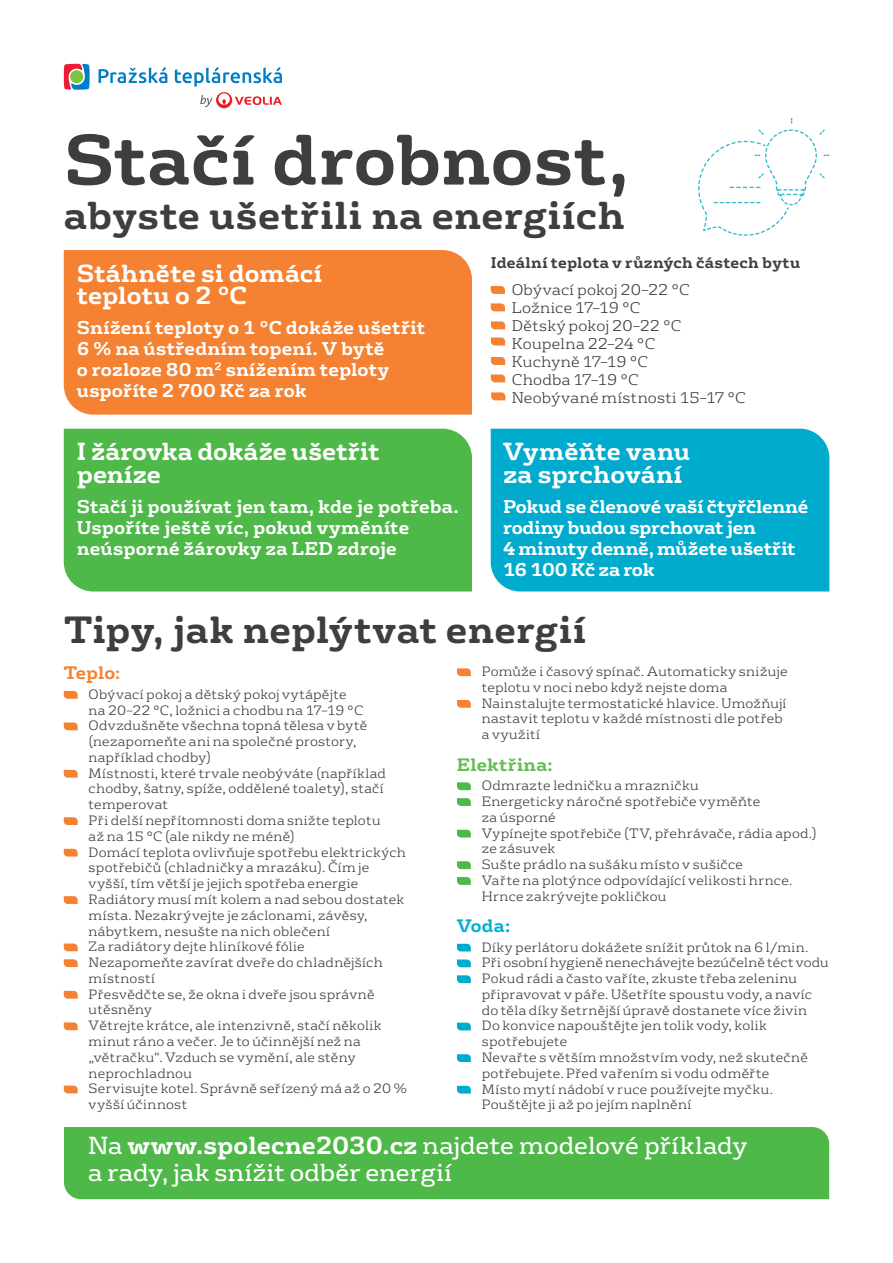
<style>
.page{position:relative;width:893px;height:1263px;background:#fff}
.page>*{position:absolute;margin:0;border:0;box-sizing:border-box;transform-origin:0 0}
.t1{font:700 69.15px "FS Rufus";letter-spacing:.01em;color:#3e3e3f}
.t2{font:700 37.8px "FS Rufus";letter-spacing:.02em;color:#3e3e3f}
.t3{font:700 36.75px "FS Rufus";letter-spacing:.01em;color:#3e3e3f}
.t4{font:700 24px/22.5px "FS Rufus";letter-spacing:.005em;color:#fff}
.t5{font:24px/27px "FS Rufus";letter-spacing:.005em;color:#fff}
.t6{font:700 18px/21px "FS Rufus";letter-spacing:.005em;color:#fff}
.t7{font:700 17.55px "FS Rufus";letter-spacing:.02em;color:#65bd55}
.t8{font:700 17.55px "FS Rufus";color:#f48232}
.t9{font:700 17.55px "FS Rufus";color:#00b1d0}
.t10{font:300 15px/18px "FS Rufus";letter-spacing:.015em;color:#3e3e3f}
.t11{font:700 15px "FS Rufus";letter-spacing:.02em;color:#3e3e3f}
.t12{font:300 13.2px/15.8px "FS Rufus";letter-spacing:.02em;color:#3e3e3f}
.s1{color:#f68d43}
.s2{font-weight:700}
</style>
<div class="page">
<svg style="left:64px;top:64px;width:26px;height:26px"></svg>
<svg style="left:99px;top:67px;width:68px;height:16px"></svg>
<svg style="left:175px;top:67px;width:107px;height:41px"></svg>
<div style="left:64px;top:1127px;width:765px;height:72px;background:#4eb848"></div>
<svg style="left:698px;top:118px;width:131px;height:118px"></svg>
<div style="left:63px;top:250px;width:409px;height:165px;background:#f48232"></div>
<div style="left:63px;top:428px;width:409px;height:164px;background:#4eb848"></div>
<svg style="left:491px;top:286px;width:14px;height:8px"></svg>
<svg style="left:491px;top:303px;width:14px;height:8px"></svg>
<svg style="left:491px;top:321px;width:14px;height:8px"></svg>
<svg style="left:491px;top:338px;width:14px;height:7px"></svg>
<svg style="left:491px;top:357px;width:14px;height:8px"></svg>
<svg style="left:491px;top:374px;width:14px;height:8px"></svg>
<svg style="left:491px;top:392px;width:14px;height:8px"></svg>
<svg style="left:64px;top:691px;width:14px;height:8px"></svg>
<svg style="left:64px;top:722px;width:14px;height:8px"></svg>
<svg style="left:64px;top:770px;width:14px;height:8px"></svg>
<svg style="left:64px;top:817px;width:14px;height:8px"></svg>
<svg style="left:64px;top:849px;width:14px;height:7px"></svg>
<svg style="left:64px;top:896px;width:14px;height:8px"></svg>
<svg style="left:64px;top:943px;width:14px;height:8px"></svg>
<svg style="left:64px;top:959px;width:14px;height:8px"></svg>
<svg style="left:64px;top:991px;width:14px;height:8px"></svg>
<svg style="left:64px;top:1022px;width:14px;height:8px"></svg>
<svg style="left:64px;top:1085px;width:14px;height:8px"></svg>
<svg style="left:457px;top:668px;width:14px;height:8px"></svg>
<svg style="left:457px;top:700px;width:14px;height:8px"></svg>
<svg style="left:457px;top:782px;width:14px;height:8px"></svg>
<svg style="left:457px;top:798px;width:14px;height:8px"></svg>
<svg style="left:457px;top:830px;width:14px;height:7px"></svg>
<svg style="left:457px;top:861px;width:14px;height:8px"></svg>
<svg style="left:457px;top:877px;width:14px;height:8px"></svg>
<svg style="left:457px;top:944px;width:14px;height:7px"></svg>
<svg style="left:457px;top:959px;width:14px;height:8px"></svg>
<svg style="left:457px;top:975px;width:14px;height:8px"></svg>
<svg style="left:457px;top:1023px;width:14px;height:7px"></svg>
<svg style="left:457px;top:1054px;width:14px;height:8px"></svg>
<svg style="left:457px;top:1086px;width:14px;height:7px"></svg>
<div style="left:490px;top:428px;width:340px;height:164px;background:#00abcd"></div>
<h1 class="t1" style="left:64px;top:100px;width:566px">Stačí drobnost,</h1>
<h2 class="t2" style="left:64px;top:182px;width:562px">abyste ušetřili na energiích</h2>
<h3 class="t4" style="left:77px;top:260px;width:247px">Stáhněte si domácí teplotu o 2 °C</h3>
<h3 class="t6" style="left:77px;top:316px;width:350px">Snížení teploty o 1 °C dokáže ušetřit<br>6 % na ústředním topení. V bytě<br>o rozloze 80 m<sup>2</sup> snížením teploty uspoříte 2 700 Kč za rok</h3>
<p class="t11" style="left:491px;top:249px;width:311px">Ideální teplota v různých částech bytu</p>
<p class="t10" style="left:512px;top:279px;width:236px">Obývací pokoj 20–22 °C<br>Ložnice 17–19 °C<br>Dětský pokoj 20–22 °C<br>Koupelna 22–24 °C<br>Kuchyně 17–19 °C<br>Chodba 17–19 °C<br>Neobývané místnosti 15–17 °C</p>
<h3 class="t4" style="left:77px;top:438px;width:304px">I žárovka dokáže ušetřit peníze</h3>
<h3 class="t6" style="left:77px;top:494px;width:383px">Stačí ji používat jen tam, kde je potřeba.<br>Uspoříte ještě víc, pokud vyměníte neúsporné žárovky za LED zdroje</h3>
<h3 class="t4" style="left:503px;top:438px;width:189px">Vyměňte vanu za sprchování</h3>
<h3 class="t6" style="left:503px;top:494px;width:307px">Pokud se členové vaší čtyřčlenné rodiny budou sprchovat jen<br>4 minuty denně, můžete ušetřit<br>16 100 Kč za rok</h3>
<h3 class="t3" style="left:64px;top:597px;width:523px">Tipy, jak neplýtvat energií</h3>
<h3 class="t8" style="left:64px;top:658px;width:58px">Teplo<span class="s1">:</span></h3>
<p class="t12" style="left:89px;top:685px;width:320px">Obývací pokoj a dětský pokoj vytápějte<br>na 20–22 °C, ložnici a chodbu na 17–19 °C Odvzdušněte všechna topná tělesa v bytě (nezapomeňte ani na společné prostory, například chodby)<br>Místnosti, které trvale neobýváte (například chodby, šatny, spíže, oddělené toalety), stačí temperovat<br>Při delší nepřítomnosti doma snižte teplotu<br>až na 15 °C (ale nikdy ne méně)<br>Domácí teplota ovlivňuje spotřebu elektrických spotřebičů (chladničky a mrazáku). Čím je vyšší, tím větší je jejich spotřeba energie Radiátory musí mít kolem a nad sebou dostatek místa. Nezakrývejte je záclonami, závěsy, nábytkem, nesušte na nich oblečení<br>Za radiátory dejte hliníkové fólie<br>Nezapomeňte zavírat dveře do chladnějších místností<br>Přesvědčte se, že okna i dveře jsou správně utěsněny<br>Větrejte krátce, ale intenzivně, stačí několik minut ráno a večer. Je to účinnější než na „větračku“. Vzduch se vymění, ale stěny neprochladnou<br>Servisujte kotel. Správně seřízený má až o 20 % vyšší účinnost</p>
<p class="t12" style="left:482px;top:662px;width:307px">Pomůže i časový spínač. Automaticky snižuje teplotu v noci nebo když nejste doma Nainstalujte termostatické hlavice. Umožňují nastavit teplotu v každé místnosti dle potřeb a využití</p>
<h3 class="t7" style="left:457px;top:749px;width:97px">Elektřina:</h3>
<p class="t12" style="left:482px;top:776px;width:336px">Odmrazte ledničku a mrazničku<br>Energeticky náročné spotřebiče vyměňte<br>za úsporné<br>Vypínejte spotřebiče (TV, přehrávače, rádia apod.) ze zásuvek<br>Sušte prádlo na sušáku místo v sušičce<br>Vařte na plotýnce odpovídající velikosti hrnce.<br>Hrnce zakrývejte pokličkou</p>
<h3 class="t9" style="left:457px;top:911px;width:55px">Voda:</h3>
<p class="t12" style="left:482px;top:938px;width:349px">Díky perlátoru dokážete snížit průtok na 6 l/min.<br>Při osobní hygieně nenechávejte bezúčelně téct vodu Pokud rádi a často vaříte, zkuste třeba zeleninu připravovat v páře. Ušetříte spoustu vody, a navíc do těla díky šetrnější úpravě dostanete více živin<br>Do konvice napouštějte jen tolik vody, kolik spotřebujete<br>Nevařte s větším množstvím vody, než skutečně potřebujete. Před vařením si vodu odměřte<br>Místo mytí nádobí v ruce používejte myčku.<br>Pouštějte ji až po jejím naplnění</p>
<h3 class="t5" style="left:88px;top:1131px;width:661px">Na <span class="s2">www.spolecne2030.cz</span> najdete modelové příklady a rady, jak snížit odběr energií</h3>
</div>
